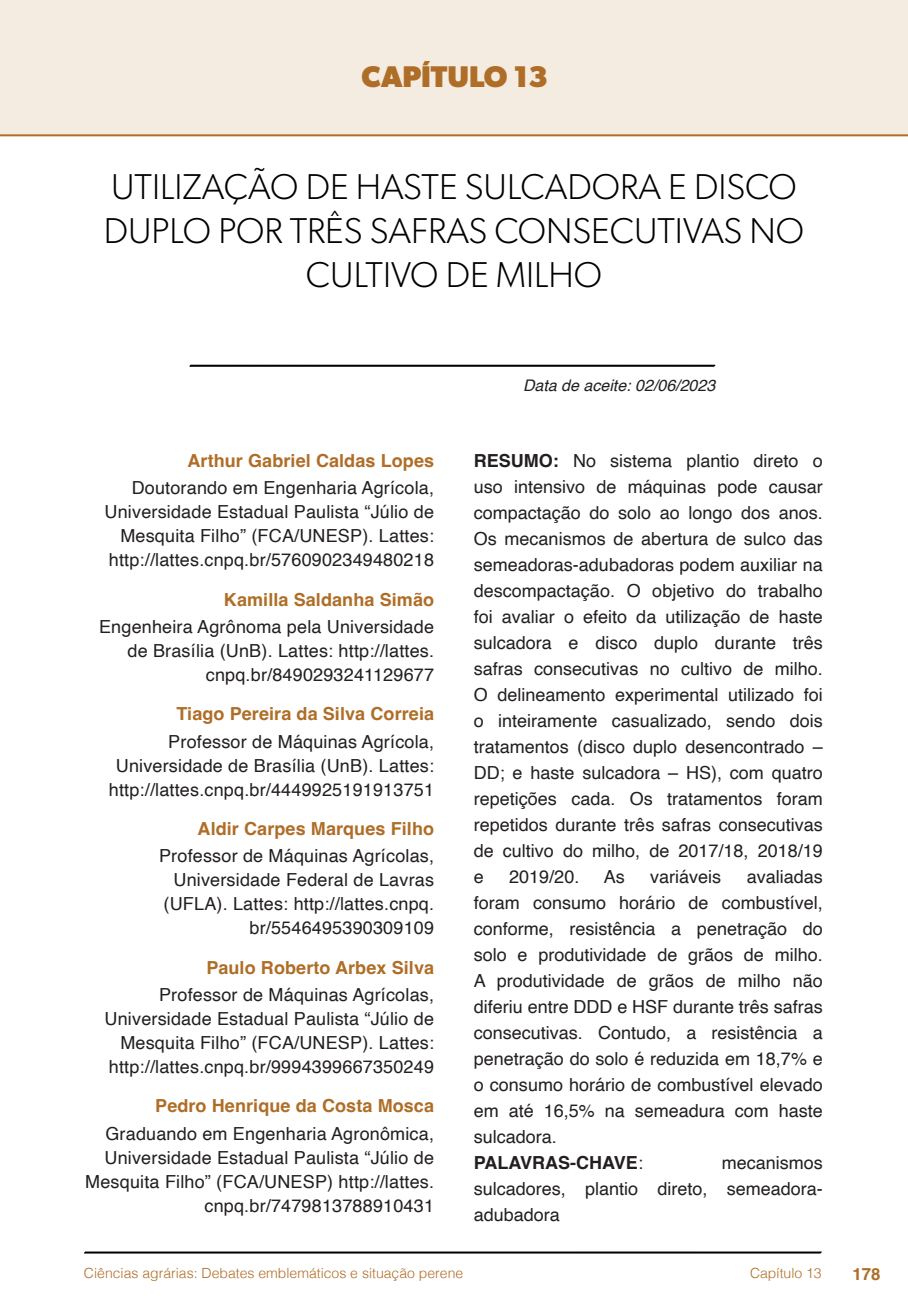
<style>
.page{position:relative;width:908px;height:1304px;background:#fff}
.page>*{position:absolute;margin:0;border:0;box-sizing:border-box;transform-origin:0 0}
.t1{font:300 36px/44px "Gibson";color:#000;text-align:center}
.t2{font:700 30px "Gibson";color:#af6e28}
.t3{font:18px/26px "Helvetica";letter-spacing:.01em;color:#231f20;text-align:right}
.t4{font:700 18px "Helvetica";letter-spacing:.005em;color:#af6e28}
.t5{font:700 16.8px "Helvetica";color:#af6e28}
.t6{font:italic 16px "Helvetica";color:#231f20}
.t7{font:300 14px "Helvetica";color:#af6e28}
.s1{font-weight:700}
</style>
<div class="page">
<svg style="left:84px;top:1251px;width:737px;height:3px;background:#515151"></svg>
<svg style="left:189px;top:364px;width:526px;height:3px;background:#4f4f4f"></svg>
<div style="left:0;top:0;width:907px;height:136px;background:#f5ece1"></div>
<div style="left:44px;top:72px;width:68px;height:61px;background:#f5ece1"></div>
<h2 class="t2" style="left:361px;top:58px;width:188px">CAPÍTULO 13</h2>
<h1 class="t1" style="left:104px;top:164px;width:701px">UTILIZAÇÃO DE HASTE SULCADORA E DISCO<br>DUPLO POR TRÊS SAFRAS CONSECUTIVAS NO<br>CULTIVO DE MILHO</h1>
<p class="t4" style="left:187px;top:450px;width:248px">Arthur Gabriel Caldas Lopes</p>
<p class="t3" style="left:104px;top:477px;width:331px;line-height:24px">Doutorando em Engenharia Agrícola, Universidade Estadual Paulista “Júlio de Mesquita Filho” (FCA/UNESP). Lattes: http://lattes.cnpq.br/5760902349480218</p>
<p class="t4" style="left:224px;top:588px;width:211px">Kamilla Saldanha Simão</p>
<p class="t3" style="left:99px;top:615px;width:336px;line-height:24px">Engenheira Agrônoma pela Universidade de Brasília (UnB). Lattes: http://lattes. cnpq.br/8490293241129677</p>
<p class="t4" style="left:176px;top:703px;width:259px">Tiago Pereira da Silva Correia</p>
<p class="t3" style="left:109px;top:730px;width:326px;line-height:24px">Professor de Máquinas Agrícola,<br>Universidade de Brasília (UnB). Lattes: http://lattes.cnpq.br/4449925191913751</p>
<p class="t4" style="left:197px;top:818px;width:238px">Aldir Carpes Marques Filho</p>
<p class="t3" style="left:159px;top:845px;width:276px;line-height:24px">Professor de Máquinas Agrícolas,<br>Universidade Federal de Lavras (UFLA). Lattes: http://lattes.cnpq. br/5546495390309109</p>
<p class="t4" style="left:206px;top:956px;width:229px">Paulo Roberto Arbex Silva</p>
<p class="t3" style="left:104px;top:983px;width:331px;line-height:24px">Professor de Máquinas Agrícolas, Universidade Estadual Paulista “Júlio de Mesquita Filho” (FCA/UNESP). Lattes: http://lattes.cnpq.br/9994399667350249</p>
<p class="t4" style="left:155px;top:1095px;width:280px">Pedro Henrique da Costa Mosca</p>
<p class="t3" style="left:85px;top:1122px;width:350px;line-height:24px">Graduando em Engenharia Agronômica, Universidade Estadual Paulista “Júlio de Mesquita Filho” (FCA/UNESP) http://lattes. cnpq.br/7479813788910431</p>
<p class="t6" style="left:523px;top:373px;width:194px">Data de aceite: 02/06/2023</p>
<p class="t3" style="left:473px;top:448px;width:350px;text-align:justify"><span class="s1">RESUMO:</span> No sistema plantio direto o uso intensivo de máquinas pode causar compactação do solo ao longo dos anos.<br>Os mecanismos de abertura de sulco das semeadoras-adubadoras podem auxiliar na descompactação. O objetivo do trabalho foi avaliar o efeito da utilização de haste sulcadora e disco duplo durante três safras consecutivas no cultivo de milho.<br>O delineamento experimental utilizado foi o inteiramente casualizado, sendo dois tratamentos (disco duplo desencontrado – DD; e haste sulcadora – HS), com quatro repetições cada. Os tratamentos foram repetidos durante três safras consecutivas de cultivo do milho, de 2017/18, 2018/19 e</p>
<p class="t3" style="left:509px;top:864px;width:72px">2019/20.</p>
<p class="t3" style="left:603px;top:864px;width:23px">As</p>
<p class="t3" style="left:650px;top:864px;width:73px">variáveis</p>
<p class="t3" style="left:473px;top:864px;width:350px;text-align:left;text-indent:273px">avaliadas foram consumo horário de combustível, conforme, resistência a penetração do solo e produtividade de grãos de milho.<br>A produtividade de grãos de milho não diferiu entre DDD e HSF durante três safras consecutivas. Contudo, a resistência a penetração do solo é reduzida em 18,7% e o consumo horário de combustível elevado em até 16,5% na semeadura com haste sulcadora.<br><span class="s1">PALAVRAS-CHAVE</span>:</p>
<p class="t3" style="left:473px;top:1150px;width:350px;text-align:justify;text-indent:248px">mecanismos sulcadores, plantio direto, semeadora&shy;adubadora</p>
<p class="t7" style="left:84px;top:1261px;width:380px">Ciências agrárias: Debates emblemáticos e situação perene</p>
<p class="t7" style="left:749px;top:1261px;width:73px">Capítulo 13</p>
<p class="t5" style="left:851px;top:1264px;width:30px">178</p>
</div>
